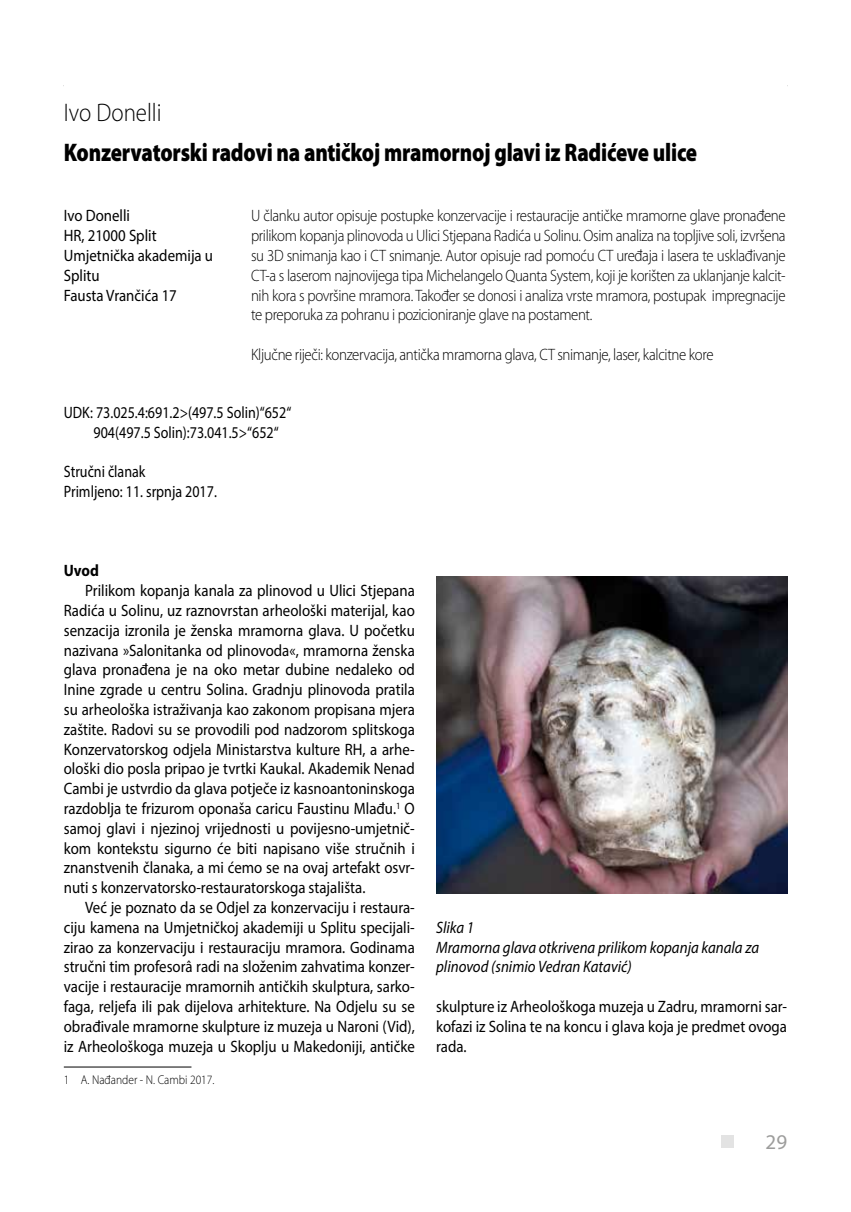
<style>
.page{position:relative;width:851px;height:1212px;background:#fff}
.page>*{position:absolute;margin:0;border:0;box-sizing:border-box;transform-origin:0 0}
.t1{font:900 25.5px "Myriad Pro";letter-spacing:-.01em;color:#000;scale:.82 1}
.t2{font:300 25.5px "Myriad Pro";color:#000;scale:.9 1}
.t3{font:21px "Myriad Pro";color:#9d9d9c}
.t4{font:16.5px/19.8px "Myriad Pro";color:#000;text-align:justify;scale:.9 1}
.t5{font:300 16.5px/19.8px "Myriad Pro";letter-spacing:-.025em;color:#000;text-align:justify;scale:.9 1}
.t6{font:16.5px/19.8px "Myriad Pro";color:#000;scale:.85 1}
.t7{font:italic 16.5px/19.8px "Myriad Pro";color:#000;scale:.9 1}
.t8{font:700 16.5px "Myriad Pro";color:#000;scale:.9 1}
.t9{font:300 12.75px "Myriad Pro";color:#000;scale:.9 1}
</style>
<div class="page">
<div style="left:721px;top:1135px;width:12px;height:13px;background:#e3e3e3"></div>
<hr style="left:64px;top:1066px;width:127px;height:1px;background:#000">
<img style="left:436px;top:577px;width:351px;height:317px">
<h1 class="t2" style="left:64px;top:98px;width:110px">Ivo Donelli</h1>
<h1 class="t1" style="left:64px;top:137px;width:773px">Konzervatorski radovi na antičkoj mramornoj glavi iz Radićeve ulice</h1>
<p class="t4" style="left:64px;top:206px;width:167px;text-align:left">Ivo Donelli<br>HR, 21000 Split<br>Umjetnička akademija u<br>Splitu<br>Fausta Vrančića 17</p>
<p class="t5" style="left:251px;top:206px;width:595px">U članku autor opisuje postupke konzervacije i restauracije antičke mramorne glave pronađene prilikom kopanja plinovoda u Ulici Stjepana Radića u Solinu. Osim analiza na topljive soli, izvršena su 3D snimanja kao i CT snimanje. Autor opisuje rad pomoću CT uređaja i lasera te usklađivanje CT-a s laserom najnovijega tipa Michelangelo Quanta System, koji je korišten za uklanjanje kalcit&shy;nih kora s površine mramora. Također se donosi i analiza vrste mramora, postupak impregnacije te preporuka za pohranu i pozicioniranje glave na postament.</p>
<p class="t5" style="left:251px;top:345px;width:515px">Ključne riječi: konzervacija, antička mramorna glava, CT snimanje, laser, kalcitne kore</p>
<p class="t6" style="left:94px;top:402px;width:234px;text-indent:-30px">UDK: 73.025.4:691.2&gt;(497.5 Solin)“652“<br>904(497.5 Solin):73.041.5&gt;“652“</p>
<p class="t6" style="left:64px;top:462px;width:182px">Stručni članak<br>Primljeno: 11. srpnja 2017.</p>
<p class="t8" style="left:64px;top:560px;width:41px">Uvod</p>
<p class="t4" style="left:64px;top:580px;width:391px;text-indent:21px">Prilikom kopanja kanala za plinovod u Ulici Stjepana Radića u Solinu, uz raznovrstan arheološki materijal, kao senzacija izronila je ženska mramorna glava. U početku nazivana »Salonitanka od plinovoda«, mramorna ženska glava pronađena je na oko metar dubine nedaleko od Inine zgrade u centru Solina. Gradnju plinovoda pratila su arheološka istraživanja kao zakonom propisana mjera zaštite. Radovi su se provodili pod nadzorom splitskoga Konzervatorskog odjela Ministarstva kulture RH, a arhe&shy;ološki dio posla pripao je tvrtki Kaukal. Akademik Nenad Cambi je ustvrdio da glava potječe iz kasnoantoninskoga razdoblja te frizurom oponaša caricu Faustinu Mlađu.<sup>1</sup> O samoj glavi i njezinoj vrijednosti u povijesno-umjetnič&shy;kom kontekstu sigurno će biti napisano više stručnih i znanstvenih članaka, a mi ćemo se na ovaj artefakt osvr&shy;nuti s konzervatorsko-restauratorskoga stajališta.</p>
<p class="t4" style="left:64px;top:897px;width:391px;text-indent:21px">Već je poznato da se Odjel za konzervaciju i restaura&shy;ciju kamena na Umjetničkoj akademiji u Splitu specijali&shy;zirao za konzervaciju i restauraciju mramora. Godinama stručni tim profesorâ radi na složenim zahvatima konzer&shy;vacije i restauracije mramornih antičkih skulptura, sarko&shy;faga, reljefa ili pak dijelova arhitekture. Na Odjelu su se obrađivale mramorne skulpture iz muzeja u Naroni (Vid), iz Arheološkoga muzeja u Skoplju u Makedoniji, antičke</p>
<p class="t9" style="left:64px;top:1073px;width:169px">1 A. Nađander - N. Cambi 2017.</p>
<p class="t7" style="left:436px;top:917px;width:360px">Slika 1<br>Mramorna glava otkrivena prilikom kopanja kanala za plinovod (snimio Vedran Katavić)</p>
<p class="t4" style="left:436px;top:996px;width:391px">skulpture iz Arheološkoga muzeja u Zadru, mramorni sar&shy;kofazi iz Solina te na koncu i glava koja je predmet ovoga rada.</p>
<p class="t3" style="left:765px;top:1128px;width:23px">29</p>
</div>
